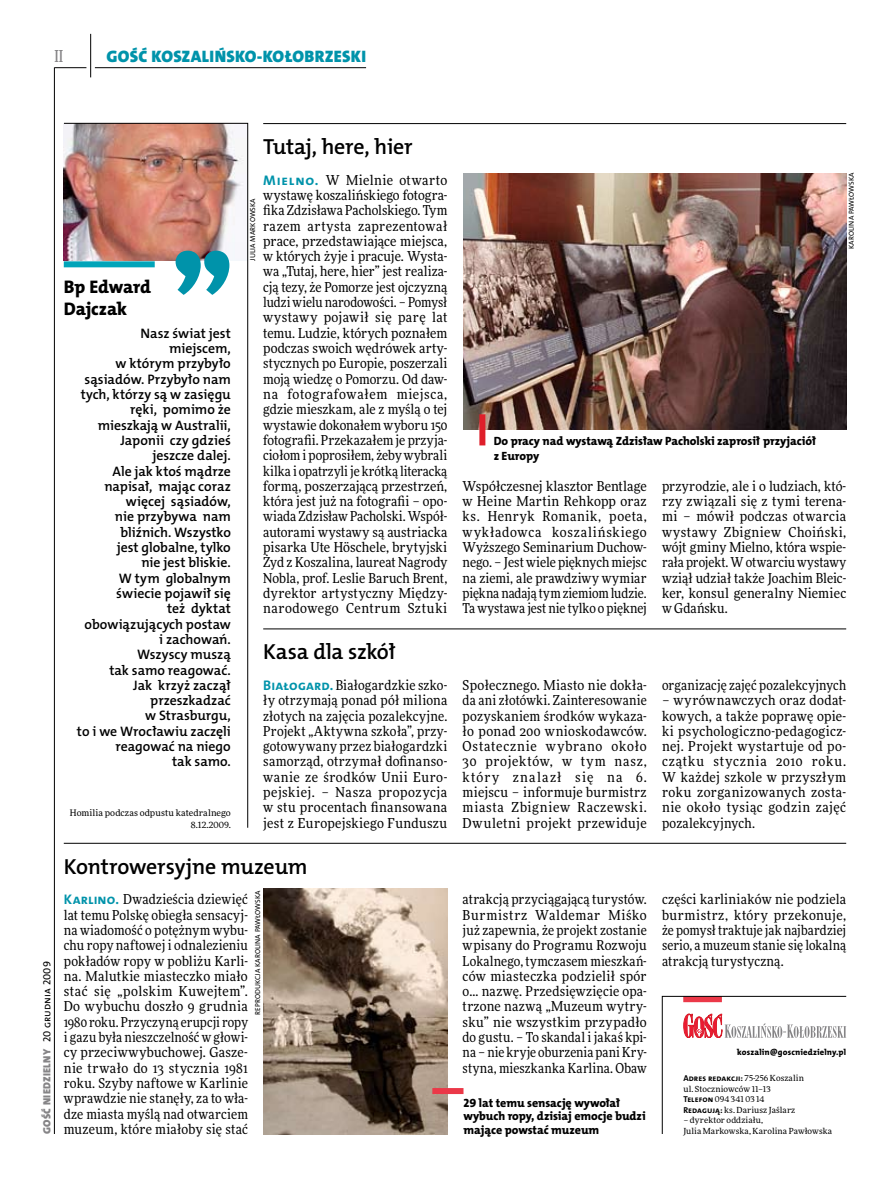
<style>
.page{position:relative;width:893px;height:1191px;background:#fff}
.page>*{position:absolute;margin:0;border:0;box-sizing:border-box;transform-origin:0 0}
.t1{font:21.9px "The Mix HP6 Se Bld";letter-spacing:-.01em;color:#000}
.t2{font:18.3px/21.6px "The Mix HP8 Ex Bld";letter-spacing:-.005em;color:#000}
.t3{font:16.65px "The Mix HP9 Blk";letter-spacing:.02em;color:#0093aa}
.t4{font:500 16.5px "Freeday Narrow";color:#858486;scale:.9 1}
.t5{font:13.8px/15.3px "The Mix HP6 Se Bld";letter-spacing:-.005em;color:#000;text-align:right}
.t6{font:13.65px/15.3px "Freeday Narrow News";letter-spacing:.02em;color:#000;text-align:justify}
.t7{font:12px/13.5px "The Mix HP8 Ex Bld";letter-spacing:-.005em;color:#000}
.t8{font:10.5px "The Mix HP9 Blk";letter-spacing:.025em;color:#858486}
.t9{font:9px/12px "Freeday News";letter-spacing:.015em;color:#000;text-align:right}
.t10{font:8.55px "The Mix HP7 Bld";letter-spacing:.005em;color:#000}
.t11{font:8.55px "The Mix HP8 Ex Bld";letter-spacing:.04em;color:#000}
.t12{font:8.4px/10.5px "Freeday News";letter-spacing:.01em;color:#000}
.t13{font:7.2px "The Mix HP5 Plain";letter-spacing:.01em;color:#000}
.s1{font-family:"The Mix HP5 Plain";color:#000}
.s2{font-family:"The Mix HP7 Bld";font-size:13.95px;color:#0093aa}
.s3{font-family:"Freeday News";font-size:8.4px}
.s4{font-family:"The Mix HP7 Bld";font-size:8.55px}
</style>
<div class="page">
<hr style="left:54px;top:67px;width:1px;height:1067px;background:#000">
<hr style="left:90px;top:34px;width:1px;height:43px;background:#000">
<hr style="left:54px;top:67px;width:32px;height:1px;background:#000">
<hr style="left:95px;top:67px;width:271px;height:1px;background:#000">
<svg style="left:64px;top:123px;width:184px;height:705px"></svg>
<div style="left:64px;top:261px;width:91px;height:6px;background:#00a4b9"></div>
<svg style="left:176px;top:251px;width:53px;height:44px"></svg>
<svg style="left:662px;top:996px;width:185px;height:138px"></svg>
<hr style="left:263px;top:123px;width:583px;height:1px;background:#000">
<hr style="left:64px;top:843px;width:782px;height:1px;background:#000">
<img style="left:263px;top:889px;width:184px;height:245px">
<img style="left:463px;top:174px;width:383px;height:255px">
<hr style="left:263px;top:628px;width:583px;height:1px;background:#000">
<div style="left:479px;top:414px;width:6px;height:31px;background:#df1f2a"></div>
<div style="left:432px;top:1088px;width:31px;height:6px;background:#eb3848"></div>
<p class="t4" style="left:54px;top:46px;width:11px">II</p>
<p class="t3" style="left:106px;top:46px;width:261px">GOŚĆ KOSZALIŃSKO-KOŁOBRZESKI</p>
<p class="t8" style="left:40px;top:1134px;width:174px;rotate:-90deg">GOŚĆ NIEDZIELNY <span class="s1">20 grudnia 2009</span></p>
<h2 class="t2" style="left:64px;top:276px;width:89px">Bp Edward<br>Dajczak</h2>
<p class="t5" style="left:77px;top:325px;width:155px">Nasz świat jest miejscem,<br>w którym przybyło sąsiadów. Przybyło nam tych, którzy są w zasięgu ręki, pomimo że mieszkają w Australii,<br>Japonii czy gdzieś jeszcze dalej.<br>Ale jak ktoś mądrze napisał, mając coraz więcej sąsiadów,<br>nie przybywa nam bliźnich. Wszystko<br>jest globalne, tylko<br>nie jest bliskie.<br>W tym globalnym świecie pojawił się<br>też dyktat obowiązujących postaw<br>i zachowań.<br>Wszyscy muszą<br>tak samo reagować.<br>Jak krzyż zaczął przeszkadzać<br>w Strasburgu,<br>to i we Wrocławiu zaczęli reagować na niego<br>tak samo.</p>
<p class="t9" style="left:70px;top:806px;width:163px">Homilia podczas odpustu katedralnego<br>8.12.2009.</p>
<p class="t13" style="left:248px;top:261px;width:64px;rotate:-90deg">Julia Markowska</p>
<h1 class="t1" style="left:263px;top:132px;width:151px">Tutaj, here, hier</h1>
<p class="t6" style="left:263px;top:172px;width:186px"><span class="s2">Mielno.</span> W Mielnie otwarto wystawę koszalińskiego fotogra&shy;fika Zdzisława Pacholskiego. Tym razem artysta zaprezentował prace, przedstawiające miejsca, w których żyje i pracuje. Wysta&shy;wa „Tutaj, here, hier” jest realiza&shy;cją tezy, że Pomorze jest ojczyzną ludzi wielu narodowości. – Pomysł wystawy pojawił się parę lat temu. Ludzie, których poznałem podczas swoich wędrówek arty&shy;stycznych po Europie, poszerzali moją wiedzę o Pomorzu. Od daw&shy;na fotografowałem miejsca, gdzie mieszkam, ale z myślą o tej wystawie dokonałem wyboru 150 fotografii. Przekazałem je przyja&shy;ciołom i poprosiłem, żeby wybrali kilka i opatrzyli je krótką literacką formą, poszerzającą przestrzeń, która jest już na fotografii – opo&shy;wiada Zdzisław Pacholski. Współ&shy;autorami wystawy są austriacka pisarka Ute Höschele, brytyjski Żyd z Koszalina, laureat Nagrody Nobla, prof. Leslie Baruch Brent, dyrektor artystyczny Między&shy;narodowego Centrum Sztuki</p>
<p class="t13" style="left:847px;top:249px;width:78px;rotate:-90deg">Karolina Pawłowska</p>
<p class="t7" style="left:494px;top:433px;width:324px;line-height:15.3px">Do pracy nad wystawą Zdzisław Pacholski zaprosił przyjaciół z Europy</p>
<p class="t6" style="left:463px;top:478px;width:186px">Współczesnej klasztor Bentlage w Heine Martin Rehkopp oraz ks. Henryk Romanik, poeta, wykładowca koszalińskiego Wyższego Seminarium Duchow&shy;nego. – Jest wiele pięknych miejsc na ziemi, ale prawdziwy wymiar piękna nadają tym ziemiom ludzie.<br>Ta wystawa jest nie tylko o pięknej</p>
<p class="t6" style="left:662px;top:478px;width:186px">przyrodzie, ale i o ludziach, któ&shy;rzy związali się z tymi terena&shy;mi – mówił podczas otwarcia wystawy Zbigniew Choiński, wójt gminy Mielno, która wspie&shy;rała projekt. Wotwarciu wystawy wziął udział także Joachim Bleic&shy;ker, konsul generalny Niemiec w Gdańsku.</p>
<h1 class="t1" style="left:263px;top:638px;width:134px">Kasa dla szkół</h1>
<p class="t6" style="left:263px;top:677px;width:186px"><span class="s2">Białogard.</span> Białogardzkie szko&shy;ły otrzymają ponad pół miliona złotych na zajęcia pozalekcyjne.<br>Projekt „Aktywna szkoła”, przy&shy;gotowywany przez białogardzki samorząd, otrzymał dofinanso&shy;wanie ze środków Unii Euro&shy;pejskiej. – Nasza propozycja w stu procentach finansowana jest z Europejskiego Funduszu</p>
<p class="t6" style="left:463px;top:677px;width:186px">Społecznego. Miasto nie dokła&shy;da ani złotówki. Zainteresowanie pozyskaniem środków wykaza&shy;ło ponad 200 wnioskodawców.<br>Ostatecznie wybrano około 30 projektów, w tym nasz, który znalazł się na 6. miejscu – informuje burmistrz miasta Zbigniew Raczewski.<br>Dwuletni projekt przewiduje</p>
<p class="t6" style="left:662px;top:677px;width:186px">organizację zajęć pozalekcyjnych</p>
<p class="t6" style="left:662px;top:692px;width:186px">– wyrównawczych oraz dodat&shy;kowych, a także poprawę opie&shy;ki psychologiczno-pedagogicz&shy;nej. Projekt wystartuje od po&shy;czątku stycznia 2010 roku.<br>W każdej szkole w przyszłym roku zorganizowanych zosta&shy;nie około tysiąc godzin zajęć pozalekcyjnych.</p>
<h1 class="t1" style="left:64px;top:852px;width:245px">Kontrowersyjne muzeum</h1>
<p class="t6" style="left:64px;top:891px;width:186px"><span class="s2">Karlino.</span> Dwadzieścia dziewięć lat temu Polskę obiegła sensacyj&shy;na wiadomość o potężnym wybu&shy;chu ropy naftowej i odnalezieniu pokładów ropy w pobliżu Karli&shy;na. Malutkie miasteczko miało stać się „polskim Kuwejtem”.<br>Do wybuchu doszło 9 grudnia 1980 roku. Przyczyną erupcji ropy i gazu była nieszczelność w głowi&shy;cy przeciwwybuchowej. Gasze&shy;nie trwało do 13 stycznia 1981 roku. Szyby naftowe w Karlinie wprawdzie nie stanęły, za to wła&shy;dze miasta myślą nad otwarciem muzeum, które miałoby się stać</p>
<p class="t6" style="left:463px;top:891px;width:186px">atrakcją przyciągającą turystów.<br>Burmistrz Waldemar Miśko już zapewnia, że projekt zostanie wpisany do Programu Rozwoju Lokalnego, tymczasem mieszkań&shy;ców miasteczka podzielił spór o… nazwę. Przedsięwzięcie opa&shy;trzone nazwą „Muzeum wytry&shy;sku” nie wszystkim przypadło do gustu. – To skandal i jakaś kpi&shy;na – nie kryje oburzenia pani Kry&shy;styna, mieszkanka Karlina. Obaw</p>
<p class="t6" style="left:662px;top:891px;width:186px">części karliniaków nie podziela burmistrz, który przekonuje, że pomysł traktuje jak najbardziej serio, a muzeum stanie się lokalną atrakcją turystyczną.</p>
<p class="t13" style="left:253px;top:1015px;width:126px;rotate:-90deg">reprodukcja Karolina Pawłowska</p>
<p class="t11" style="left:737px;top:1046px;width:111px">koszalin@goscniedzielny.pl</p>
<p class="t10" style="left:683px;top:1073px;width:122px">Adres redakcji: <span class="s3">75-256 Koszalin</span></p>
<p class="t12" style="left:683px;top:1083px;width:113px">ul. Stoczniowców 11–13<br><span class="s4">Telefon</span> 094 341 03 14<br><span class="s4">Redagują:</span> ks. Dariusz Jaślarz</p>
<p class="t12" style="left:683px;top:1115px;width:150px">– dyrektor oddziału,<br>Julia Markowska, Karolina Pawłowska</p>
<p class="t7" style="left:463px;top:1096px;width:183px">29 lat temu sensację wywołał wybuch ropy, dzisiaj emocje budzi mające powstać muzeum</p>
</div>
